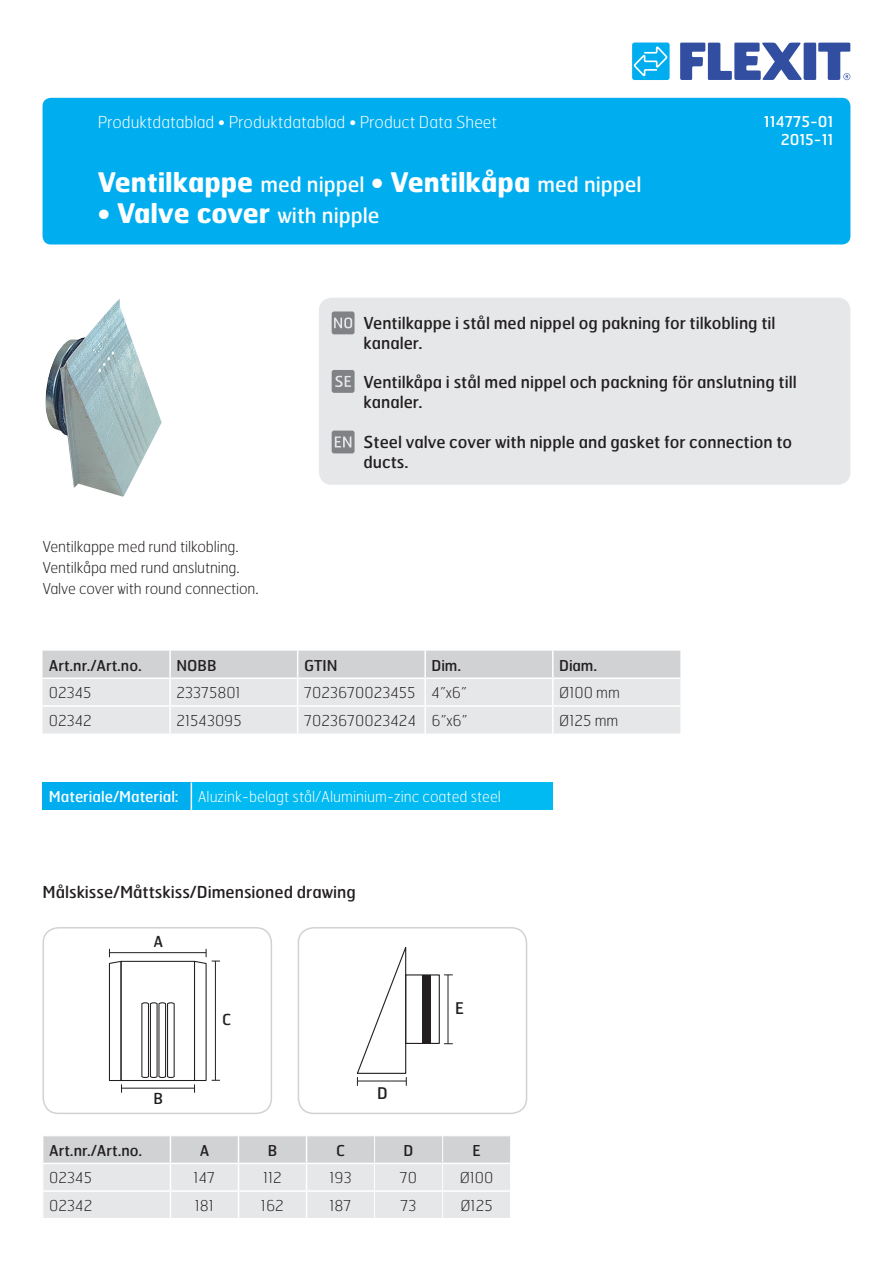
<style>
.page{position:relative;width:893px;height:1263px;background:#fff}
.page>*{position:absolute;margin:0;border:0;box-sizing:border-box;transform-origin:0 0}
.t1{font:700 27px "Hermes";color:#fff}
.t2{font:16.5px/19.8px "Hermes";color:#231f20}
.t3{font:100 16.5px "Hermes";color:#fff}
.t4{font:16.05px "Hermes";color:#231f20}
.t5{font:15.15px "Hermes";color:#231f20}
.t6{font:100 15px/21px "Hermes";color:#231f20}
.t7{font:15px "Hermes";color:#231f20}
.t8{font:100 15px "Hermes";color:#fff}
.t9{font:15px/18px "Hermes";color:#fff;text-align:right}
.s1{font-weight:400;font-size:21px}
</style>
<div class="page">
<div style="left:43px;top:98px;width:807px;height:146px;background:#00aeef;border-radius:9px"></div>
<svg style="left:680px;top:43px;width:170px;height:37px"></svg>
<div style="left:632px;top:43px;width:38px;height:37px;background:#00aeef;border-radius:3px"></div>
<svg style="left:632px;top:45px;width:36px;height:31px"></svg>
<svg style="left:43px;top:651px;width:637px;height:82px;background:#dfe0e2"></svg>
<hr style="left:552px;top:707px;width:2px;height:26px;background:#fff">
<hr style="left:424px;top:679px;width:2px;height:26px;background:#fff">
<hr style="left:43px;top:705px;width:127px;height:2px;background:#fff">
<hr style="left:170px;top:705px;width:128px;height:2px;background:#fff">
<hr style="left:298px;top:705px;width:127px;height:2px;background:#fff">
<hr style="left:425px;top:705px;width:128px;height:2px;background:#fff">
<hr style="left:424px;top:707px;width:2px;height:26px;background:#fff">
<hr style="left:553px;top:705px;width:127px;height:2px;background:#fff">
<div style="left:43px;top:782px;width:148px;height:28px;background:#00aeef"></div>
<div style="left:191px;top:782px;width:362px;height:28px;background:#00baf1"></div>
<svg style="left:191px;top:782px;width:1px;height:28px"></svg>
<img style="left:45px;top:299px;width:117px;height:198px">
<div style="left:319px;top:298px;width:531px;height:187px;background:#e6e7e9;border-radius:13px"></div>
<svg style="left:332px;top:370px;width:23px;height:23px"></svg>
<svg style="left:332px;top:311px;width:23px;height:23px"></svg>
<svg style="left:332px;top:431px;width:23px;height:22px"></svg>
<div style="left:43px;top:927px;width:229px;height:187px;border:2px solid #d1d2d4;border-radius:15px"></div>
<svg style="left:43px;top:1136px;width:467px;height:82px;background:#e0e1e3"></svg>
<div style="left:121px;top:961px;width:74px;height:120px;border:1px solid #231f20"></div>
<hr style="left:109px;top:952px;width:97px;height:1px;background:#231f20">
<svg style="left:108px;top:949px;width:14px;height:143px"></svg>
<hr style="left:122px;top:1088px;width:73px;height:1px;background:#231f20">
<svg style="left:193px;top:949px;width:27px;height:143px"></svg>
<hr style="left:215px;top:961px;width:1px;height:119px;background:#231f20">
<svg style="left:141px;top:1002px;width:34px;height:76px"></svg>
<div style="left:298px;top:927px;width:229px;height:187px;border:2px solid #d1d2d4;border-radius:15px"></div>
<div style="left:405px;top:974px;width:35px;height:70px;border:1px solid #231f20"></div>
<svg style="left:356px;top:947px;width:51px;height:138px"></svg>
<hr style="left:357px;top:1081px;width:49px;height:1px;background:#231f20">
<hr style="left:448px;top:975px;width:1px;height:69px;background:#231f20">
<div style="left:422px;top:975px;width:9px;height:69px;background:#231f20"></div>
<p class="t3" style="left:98px;top:112px;width:401px">Produktdatablad • Produktdatablad • Product Data Sheet</p>
<p class="t9" style="left:764px;top:112px;width:71px">114775-01<br>2015-11</p>
<h1 class="t1" style="left:98px;top:165px;width:545px">Ventilkappe <span class="s1">med nippel</span> • Ventilkåpa <span class="s1">med nippel</span></h1>
<h1 class="t1" style="left:98px;top:196px;width:283px">• Valve cover <span class="s1">with nipple</span></h1>
<p class="t6" style="left:43px;top:536px;width:217px">Ventilkappe med rund tilkobling.<br>Ventilkåpa med rund anslutning.<br>Valve cover with round connection.</p>
<p class="t2" style="left:364px;top:312px;width:413px">Ventilkappe i stål med nippel og pakning for tilkobling til kanaler.</p>
<p class="t2" style="left:364px;top:372px;width:435px">Ventilkåpa i stål med nippel och packning för anslutning till kanaler.</p>
<p class="t2" style="left:364px;top:431px;width:430px">Steel valve cover with nipple and gasket for connection to ducts.</p>
<p class="t7" style="left:49px;top:655px;width:94px">Art.nr./Art.no.</p>
<p class="t7" style="left:176px;top:655px;width:42px">NOBB</p>
<p class="t7" style="left:304px;top:655px;width:35px">GTIN</p>
<p class="t7" style="left:432px;top:655px;width:31px">Dim.</p>
<p class="t7" style="left:559px;top:655px;width:39px">Diam.</p>
<p class="t6" style="left:49px;top:682px;width:44px">02345</p>
<p class="t6" style="left:176px;top:682px;width:66px">23375801</p>
<p class="t6" style="left:304px;top:682px;width:164px">7023670023455 4”x6”</p>
<p class="t6" style="left:559px;top:682px;width:62px">Ø100 mm</p>
<p class="t6" style="left:49px;top:710px;width:45px">02342</p>
<p class="t6" style="left:176px;top:710px;width:67px">21543095</p>
<p class="t6" style="left:304px;top:710px;width:165px">7023670023424 6”x6”</p>
<p class="t6" style="left:559px;top:710px;width:61px">Ø125 mm</p>
<p class="t9" style="left:49px;top:787px;width:131px">Materiale/Material:</p>
<p class="t8" style="left:198px;top:787px;width:305px">Aluzink-belagt stål/Aluminium-zinc coated steel</p>
<p class="t2" style="left:43px;top:882px;width:315px">Målskisse/Måttskiss/Dimensioned drawing</p>
<p class="t5" style="left:153px;top:932px;width:11px">A</p>
<p class="t5" style="left:153px;top:1089px;width:11px">B</p>
<p class="t5" style="left:222px;top:1010px;width:11px">C</p>
<p class="t4" style="left:377px;top:1082px;width:12px">D</p>
<p class="t4" style="left:455px;top:998px;width:10px">E</p>
<p class="t7" style="left:49px;top:1141px;width:94px">Art.nr./Art.no.</p>
<p class="t7" style="left:200px;top:1141px;width:11px">A</p>
<p class="t7" style="left:268px;top:1141px;width:11px">B</p>
<p class="t7" style="left:336px;top:1141px;width:10px">C</p>
<p class="t7" style="left:404px;top:1141px;width:11px">D</p>
<p class="t7" style="left:472px;top:1141px;width:10px">E</p>
<p class="t6" style="left:49px;top:1167px;width:44px">02345</p>
<p class="t6" style="left:194px;top:1167px;width:23px">147</p>
<p class="t6" style="left:263px;top:1167px;width:20px">112</p>
<p class="t6" style="left:329px;top:1167px;width:24px">193</p>
<p class="t6" style="left:400px;top:1167px;width:19px">70</p>
<p class="t6" style="left:460px;top:1167px;width:35px">Ø100</p>
<p class="t6" style="left:49px;top:1195px;width:45px">02342</p>
<p class="t6" style="left:195px;top:1195px;width:21px">181</p>
<p class="t6" style="left:261px;top:1195px;width:25px">162</p>
<p class="t6" style="left:329px;top:1195px;width:24px">187</p>
<p class="t6" style="left:401px;top:1195px;width:17px">73</p>
<p class="t6" style="left:460px;top:1195px;width:34px">Ø125</p>
</div>
